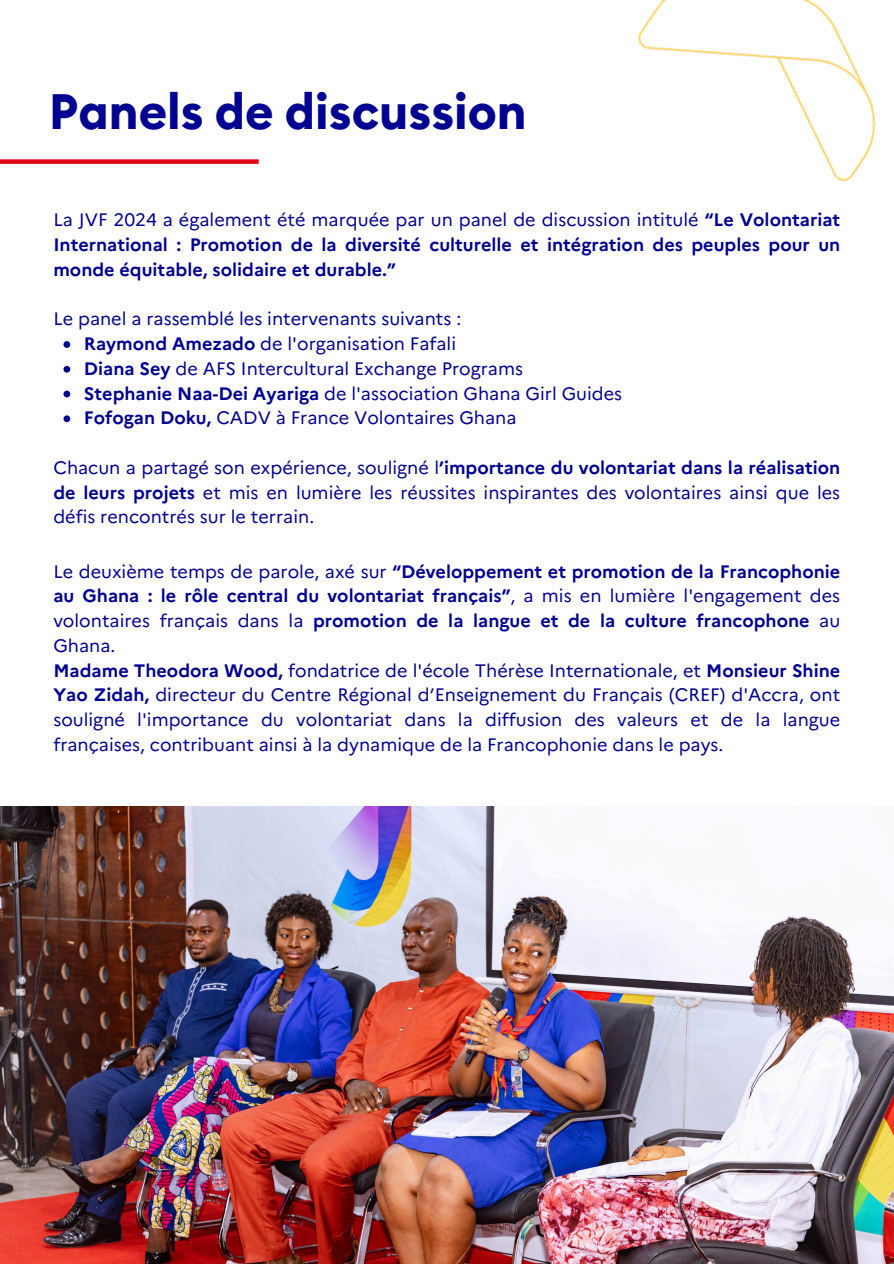
<style>
.page{position:relative;width:894px;height:1264px;background:#fff}
.page>*{position:absolute;margin:0;border:0;box-sizing:border-box;transform-origin:0 0}
.t1{font:700 49.5px "Euclid Circular B";color:#000091}
.t2{font:18px/24.8px "Marianne";color:#000091;text-align:justify}
.t3{font:700 18px/24.8px "Marianne";color:#000091;text-align:justify}
.s1{font-weight:400}
.s2{font-weight:700}
</style>
<div class="page">
<div style="left:0;top:159px;width:259px;height:5px;background:#e1000f"></div>
<img style="left:638px;top:0;width:238px;height:182px">
<img style="left:0;top:806px;width:893px;height:457px">
<svg style="left:63px;top:341px;width:7px;height:7px"></svg>
<svg style="left:63px;top:366px;width:7px;height:6px"></svg>
<svg style="left:63px;top:390px;width:7px;height:7px"></svg>
<svg style="left:63px;top:415px;width:7px;height:7px"></svg>
<p class="t1" style="left:49px;top:89px;width:479px">Panels de discussion</p>
<h1 class="t3" style="left:53px;top:206px;width:788px"><span class="s1">La JVF 2024 a également été marquée par un panel de discussion intitulé</span> “Le Volontariat International : Promotion de la diversité culturelle et intégration des peuples pour un monde équitable, solidaire et durable.”</h1>
<p class="t2" style="left:53px;top:305px;width:409px">Le panel a rassemblé les intervenants suivants :</p>
<p class="t2" style="left:84px;top:330px;width:373px"><span class="s2">Raymond Amezado</span> de l'organisation Fafali</p>
<p class="t2" style="left:84px;top:354px;width:440px"><span class="s2">Diana Sey</span> de AFS Intercultural Exchange Programs</p>
<p class="t2" style="left:84px;top:379px;width:539px"><span class="s2">Stephanie Naa-Dei Ayariga</span> de l'association Ghana Girl Guides</p>
<p class="t2" style="left:84px;top:404px;width:434px"><span class="s2">Fofogan Doku,</span> CADV à France Volontaires Ghana</p>
<p class="t2" style="left:53px;top:453px;width:788px">Chacun a partagé son expérience, souligné l<span class="s2">’importance du volontariat dans la réalisation de leurs projets</span> et mis en lumière les réussites inspirantes des volontaires ainsi que les défis rencontrés sur le terrain.</p>
<p class="t3" style="left:53px;top:557px;width:788px"><span class="s1">Le deuxième temps de parole, axé sur</span> “Développement et promotion de la Francophonie au Ghana : le rôle central du volontariat français”<span class="s1">, a mis en lumière l'engagement des volontaires français dans la</span> promotion de la langue et de la culture francophone <span class="s1">au Ghana.</span></p>
<p class="t2" style="left:53px;top:656px;width:788px"><span class="s2">Madame Theodora Wood,</span> fondatrice de l'école Thérèse Internationale, et <span class="s2">Monsieur Shine Yao Zidah,</span> directeur du Centre Régional d’Enseignement du Français (CREF) d'Accra, ont souligné l'importance du volontariat dans la diffusion des valeurs et de la langue françaises, contribuant ainsi à la dynamique de la Francophonie dans le pays.</p>
</div>
